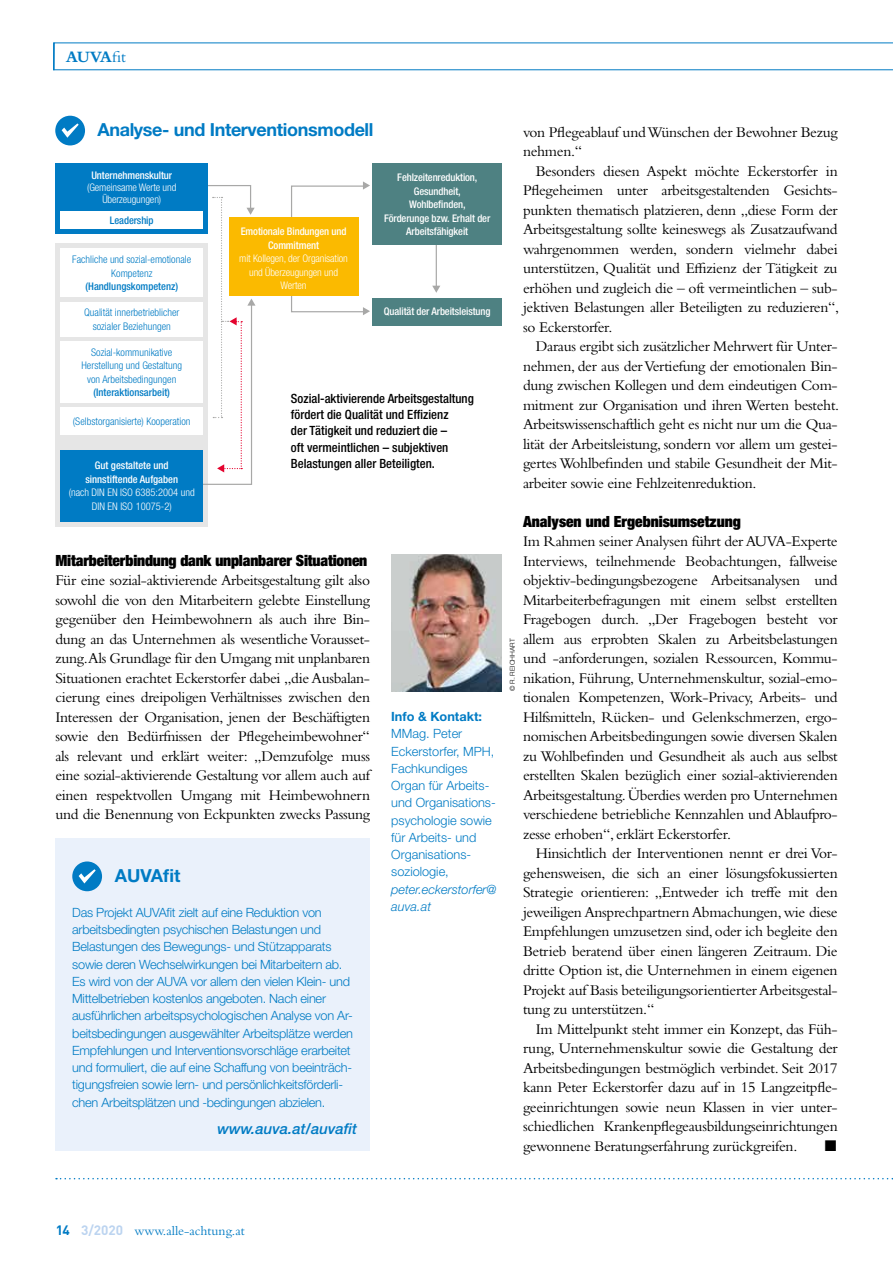
<style>
.page{position:relative;width:893px;height:1263px;background:#fff}
.page>*{position:absolute;margin:0;border:0;box-sizing:border-box;transform-origin:0 0}
.t1{font:700 18px "Helvetica Neue LT Std";letter-spacing:-.02em;color:#007bc4}
.t2{font:700 16.5px "Bembo Std";color:#007bc4}
.t3{font:15.45px/19.5px "Bembo Std";letter-spacing:-.02em;color:#000;text-align:justify}
.t4{font:900 condensed 15.45px "Helvetica Neue LT Std";letter-spacing:-.01em;color:#000}
.t5{font:15.45px "Zapf Dingbats ITC";color:#000}
.t6{font:italic 500 15px "Helvetica Neue LT Std";color:#007bc4}
.t7{font:13.5px "Bembo Std";color:#007bc4}
.t8{font:300 12.75px/17.2px "Helvetica Neue LT Std";letter-spacing:-.02em;color:#007bc4}
.t9{font:500 condensed 12.75px/16.2px "Helvetica Neue LT Std";color:#000}
.t10{font:300 12.75px/17.2px "Helvetica Neue LT Std";color:#007bc4}
.t11{font:italic 300 12.75px/17.2px "Helvetica Neue LT Std";color:#007bc4}
.t12{font:700 12.75px "Helvetica Neue LT Std";color:#007bc4}
.t13{font:500 condensed 10.5px/13.5px "Helvetica Neue LT Std";letter-spacing:-.01em;color:#fff;text-align:center}
.t14{font:300 condensed 10.5px/13.5px "Helvetica Neue LT Std";color:#007bc4;text-align:center}
.t15{font:300 condensed 10.5px/13.5px "Helvetica Neue LT Std";letter-spacing:-.01em;color:#fff;text-align:center}
.t16{font:500 condensed 10.5px "Helvetica Neue LT Std";color:#007bc4}
.t17{font:300 6.75px "Helvetica Neue LT Std";color:#000}
.s1{font-weight:400}
.s2{font-family:"DIN Pro";font-weight:700}
.s3{font-family:"DIN Pro";font-weight:700;color:#bcd4f0}
</style>
<div class="page">
<svg style="left:53px;top:42px;width:840px;height:29px"></svg>
<hr style="left:53px;top:43px;width:2px;height:27px;background:#007bc4">
<svg style="left:56px;top:1178px;width:837px;height:1px"></svg>
<div style="left:55px;top:116px;width:30px;height:29px;background:#007bc4;border-radius:50%"></div>
<svg style="left:62px;top:123px;width:17px;height:15px"></svg>
<div style="left:55px;top:243px;width:153px;height:284px;background:#e6e6e6"></div>
<hr style="left:436px;top:238px;width:1px;height:50px;background:#a8a8a7">
<div style="left:55px;top:163px;width:153px;height:71px;background:#007bc4"></div>
<div style="left:229px;top:217px;width:129px;height:79px;background:#fbba00"></div>
<div style="left:373px;top:163px;width:129px;height:82px;background:#4e8182"></div>
<div style="left:373px;top:298px;width:129px;height:27px;background:#4e8182"></div>
<div style="left:60px;top:212px;width:143px;height:17px;background:#fff"></div>
<div style="left:60px;top:249px;width:143px;height:48px;background:#fff"></div>
<div style="left:60px;top:302px;width:143px;height:34px;background:#fff"></div>
<div style="left:60px;top:341px;width:143px;height:62px;background:#fff"></div>
<div style="left:60px;top:408px;width:143px;height:27px;background:#fff"></div>
<div style="left:60px;top:450px;width:143px;height:71px;background:#007bc4"></div>
<svg style="left:291px;top:181px;width:79px;height:38px"></svg>
<svg style="left:432px;top:286px;width:8px;height:7px"></svg>
<svg style="left:199px;top:185px;width:57px;height:300px"></svg>
<svg style="left:291px;top:278px;width:79px;height:37px"></svg>
<img style="left:391px;top:555px;width:111px;height:136px">
<div style="left:55px;top:838px;width:315px;height:313px;background:#eaf1fb"></div>
<div style="left:72px;top:861px;width:30px;height:30px;background:#007bc4;border-radius:50%"></div>
<svg style="left:79px;top:869px;width:17px;height:14px"></svg>
<p class="t2" style="left:66px;top:47px;width:62px">AUVA<span class="s1">fit</span></p>
<p class="t1" style="left:97px;top:119px;width:278px">Analyse- und Interventionsmodell</p>
<p class="t13" style="left:91px;top:169px;width:82px">Unternehmenskultur</p>
<p class="t15" style="left:87px;top:182px;width:91px;line-height:12px">(Gemeinsame Werte und<br>Überzeugungen)</p>
<p class="t13" style="left:241px;top:224px;width:107px">Emotionale Bindungen und<br>Commitment</p>
<p class="t15" style="left:239px;top:252px;width:110px">mit Kollegen, der Organisation und Überzeugungen und<br>Werten</p>
<p class="t13" style="left:384px;top:170px;width:108px">Fehlzeitenreduktion,<br>Gesundheit,<br>Wohlbefinden,<br>Förderunge bzw. Erhalt der<br>Arbeitsfähigkeit</p>
<p class="t16" style="left:110px;top:214px;width:45px">Leadership</p>
<p class="t14" style="left:72px;top:253px;width:120px">Fachliche und sozial-emotionale<br>Kompetenz</p>
<p class="t16" style="left:85px;top:280px;width:94px">(Handlungskompetenz)</p>
<p class="t14" style="left:84px;top:305px;width:97px">Qualität innerbetrieblicher sozialer Beziehungen</p>
<p class="t14" style="left:82px;top:345px;width:102px">Sozial-kommunikative<br>Herstellung und Gestaltung von Arbeitsbedingungen</p>
<p class="t16" style="left:94px;top:386px;width:78px">(Interaktionsarbeit)</p>
<p class="t14" style="left:73px;top:414px;width:119px">(Selbstorganisierte) Kooperation</p>
<p class="t13" style="left:85px;top:459px;width:94px">Gut gestaltete und sinnstiftende Aufgaben</p>
<p class="t15" style="left:69px;top:486px;width:128px">(nach DIN EN ISO 6385:2004 und<br>DIN EN ISO 10075-2)</p>
<p class="t13" style="left:384px;top:305px;width:108px">Qualität der Arbeitsleistung</p>
<p class="t9" style="left:291px;top:390px;width:184px">Sozial-aktivierende Arbeitsgestaltung fördert die Qualität und Effizienz<br>der Tätigkeit und reduziert die –<br>oft vermeintlichen – subjektiven Belastungen aller Beteiligten.</p>
<p class="t4" style="left:55px;top:550px;width:313px">Mitarbeiterbindung dank unplanbarer Situationen</p>
<p class="t3" style="left:55px;top:570px;width:316px">Für eine sozial-aktivierende Arbeitsgestaltung gilt also sowohl die von den Mitarbeitern gelebte Einstellung gegenüber den Heimbewohnern als auch ihre Bin&shy;dung an das Unternehmen als wesentliche Vorausset&shy;zung.Als Grundlage für den Umgang mit unplanbaren Situationen erachtet Eckerstorfer dabei „die Ausbalan&shy;cierung eines dreipoligen Verhältnisses zwischen den Interessen der Organisation, jenen der Beschäftigten sowie den Bedürfnissen der Pflegeheimbewohner“ als relevant und erklärt weiter: „Demzufolge muss eine sozial-aktivierende Gestaltung vor allem auch auf einen respektvollen Umgang mit Heimbewohnern und die Benennung von Eckpunkten zwecks Passung</p>
<p class="t1" style="left:115px;top:865px;width:67px">AUVAfit</p>
<p class="t8" style="left:72px;top:903px;width:282px">Das Projekt AUVAfit zielt auf eine Reduktion von arbeitsbedingten psychischen Belastungen und Belastungen des Bewegungs- und Stützapparats sowie deren Wechselwirkungen bei Mitarbeitern ab.<br>Es wird von der AUVA vor allem den vielen Klein- und Mittelbetrieben kostenlos angeboten. Nach einer ausführlichen arbeitspsychologischen Analyse von Ar&shy;beitsbedingungen ausgewählter Arbeitsplätze werden Empfehlungen und Interventionsvorschläge erarbeitet und formuliert, die auf eine Schaffung von beeinträch&shy;tigungsfreien sowie lern- und persönlichkeitsförderli&shy;chen Arbeitsplätzen und -bedingungen abzielen.</p>
<p class="t6" style="left:217px;top:1119px;width:141px">www.auva.at/auvafit</p>
<p class="t12" style="left:391px;top:709px;width:92px">Info &amp; Kontakt:</p>
<p class="t10" style="left:391px;top:725px;width:106px">MMag. Peter<br>Eckerstorfer, MPH,<br>Fachkundiges<br>Organ für Arbeits&shy;und Organisations&shy;psychologie sowie für Arbeits- und<br>Organisations&shy;soziologie,</p>
<p class="t11" style="left:391px;top:880px;width:107px">peter.eckerstorfer@ auva.at</p>
<p class="t3" style="left:523px;top:122px;width:316px">von Pflegeablauf und Wünschen der Bewohner Bezug nehmen.“</p>
<p class="t3" style="left:523px;top:161px;width:318px;text-indent:13px">Besonders diesen Aspekt möchte Eckerstorfer in Pflegeheimen unter arbeitsgestaltenden Gesichts&shy;punkten thematisch platzieren, denn „diese Form der Arbeitsgestaltung sollte keineswegs als Zusatzaufwand wahrgenommen werden, sondern vielmehr dabei unterstützen, Qualität und Effizienz der Tätigkeit zu erhöhen und zugleich die – oft vermeintlichen – sub&shy;jektiven Belastungen aller Beteiligten zu reduzieren“, so Eckerstorfer.</p>
<p class="t3" style="left:523px;top:336px;width:318px;text-indent:13px">Daraus ergibt sich zusätzlicher Mehrwert für Unter&shy;nehmen, der aus der Vertiefung der emotionalen Bin&shy;dung zwischen Kollegen und dem eindeutigen Com&shy;mitment zur Organisation und ihren Werten besteht.<br>Arbeitswissenschaftlich geht es nicht nur um die Qua&shy;lität der Arbeitsleistung, sondern vor allem um gestei&shy;gertes Wohlbefinden und stabile Gesundheit der Mit&shy;arbeiter sowie eine Fehlzeitenreduktion.</p>
<p class="t4" style="left:523px;top:511px;width:219px">Analysen und Ergebnisumsetzung</p>
<p class="t3" style="left:523px;top:531px;width:316px">Im Rahmen seiner Analysen führt der AUVA-Experte Interviews, teilnehmende Beobachtungen, fallweise objektiv-bedingungsbezogene Arbeitsanalysen und Mitarbeiterbefragungen mit einem selbst erstellten Fragebogen durch. „Der Fragebogen besteht vor allem aus erprobten Skalen zu Arbeitsbelastungen und -anforderungen, sozialen Ressourcen, Kommu&shy;nikation, Führung, Unternehmenskultur, sozial-emo&shy;tionalen Kompetenzen, Work-Privacy, Arbeits- und Hilfsmitteln, Rücken- und Gelenkschmerzen, ergo&shy;nomischen Arbeitsbedingungen sowie diversen Skalen zu Wohlbefinden und Gesundheit als auch aus selbst erstellten Skalen bezüglich einer sozial-aktivierenden Arbeitsgestaltung. Überdies werden pro Unternehmen verschiedene betriebliche Kennzahlen und Ablaufpro&shy;zesse erhoben“, erklärt Eckerstorfer.</p>
<p class="t3" style="left:523px;top:843px;width:316px;text-indent:13px">Hinsichtlich der Interventionen nennt er drei Vor&shy;gehensweisen, die sich an einer lösungsfokussierten Strategie orientieren: „Entweder ich treffe mit den jeweiligen Ansprechpartnern Abmachungen, wie diese Empfehlungen umzusetzen sind, oder ich begleite den Betrieb beratend über einen längeren Zeitraum. Die dritte Option ist, die Unternehmen in einem eigenen Projekt auf Basis beteiligungsorientierter Arbeitsgestal&shy;tung zu unterstützen.“</p>
<p class="t3" style="left:523px;top:1019px;width:316px;text-indent:13px">Im Mittelpunkt steht immer ein Konzept, das Füh&shy;rung, Unternehmenskultur sowie die Gestaltung der Arbeitsbedingungen bestmöglich verbindet. Seit 2017 kann Peter Eckerstorfer dazu auf in 15 Langzeitpfle&shy;geeinrichtungen sowie neun Klassen in vier unter&shy;schiedlichen Krankenpflegeausbildungseinrichtungen gewonnene Beratungserfahrung zurückgreifen.</p>
<p class="t17" style="left:508px;top:691px;width:54px;rotate:-90deg">© R. REICHHART</p>
<p class="t5" style="left:825px;top:1138px;width:13px">■</p>
<p class="t7" style="left:55px;top:1223px;width:191px"><span class="s2">14</span> <span class="s3">3/2020</span> www.alle-achtung.at</p>
</div>
